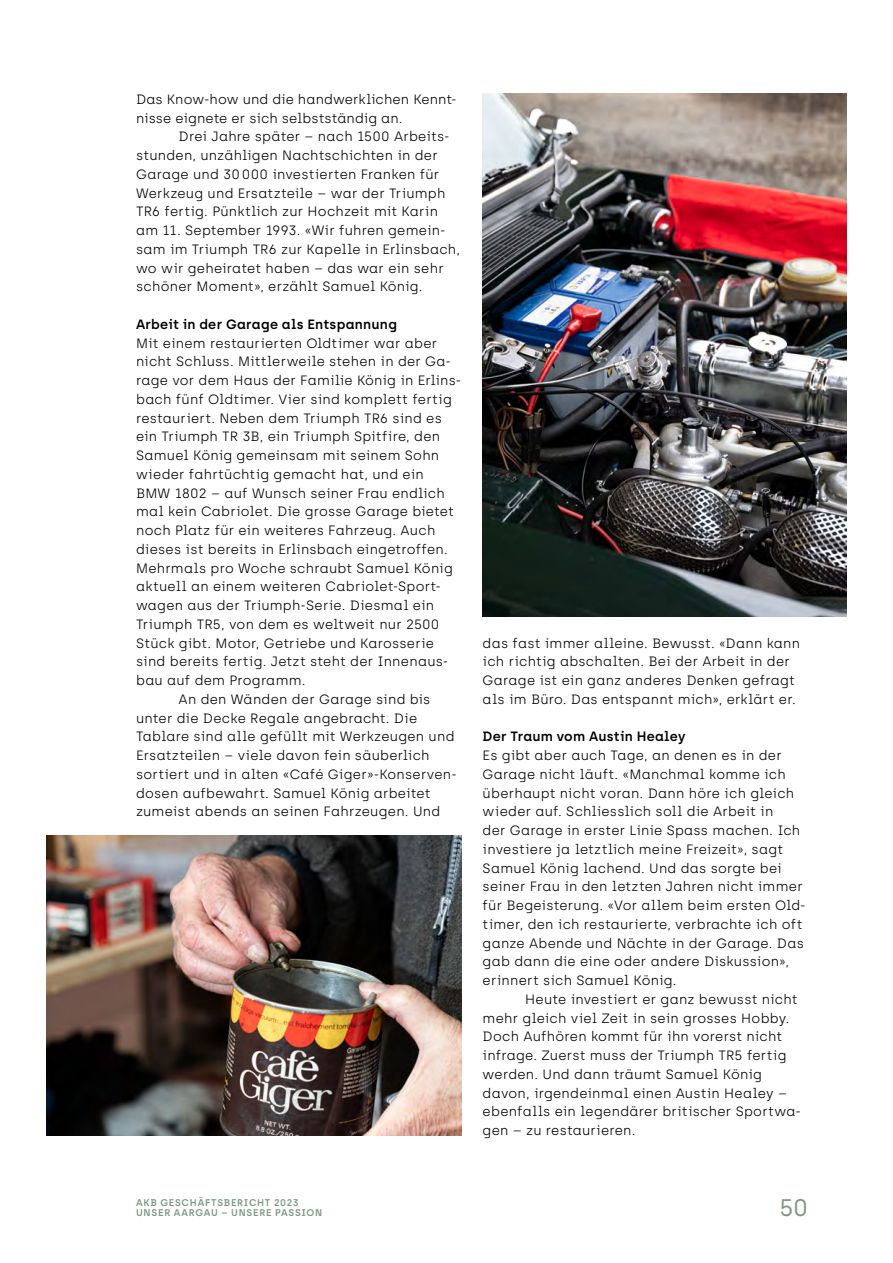
<style>
.page{position:relative;width:893px;height:1263px;background:#fff}
.page>*{position:absolute;margin:0;border:0;box-sizing:border-box;transform-origin:0 0}
.t1{font:24px "Archia";color:#7b9784}
.t2{font:300 13.5px/18.8px "Archia";letter-spacing:.01em;color:#000}
.t3{font:600 13.5px "Archia";letter-spacing:.02em;color:#000}
.t4{font:600 9.75px/9.8px "Archia";letter-spacing:.075em;color:#7b9784}
</style>
<div class="page">
<img style="left:483px;top:94px;width:363px;height:523px">
<img style="left:47px;top:835px;width:415px;height:300px">
<p class="t2" style="left:136px;top:90px;width:322px">Das Know-how und die handwerklichen Kennt&shy;nisse eignete er sich selbstständig an.</p>
<p class="t2" style="left:136px;top:127px;width:325px;text-indent:43px">Drei Jahre später – nach 1500 Arbeits&shy;stunden, unzähligen Nachtschichten in der Garage und 30000 investierten Franken für Werkzeug und Ersatzteile – war der Triumph TR6 fertig. Pünktlich zur Hochzeit mit Karin am 11. September 1993. «Wir fuhren gemein&shy;sam im Triumph TR6 zur Kapelle in Erlinsbach, wo wir geheiratet haben – das war ein sehr schöner Moment», erzählt Samuel König.</p>
<p class="t3" style="left:136px;top:316px;width:262px">Arbeit in der Garage als Entspannung</p>
<p class="t2" style="left:136px;top:333px;width:303px">Mit einem restaurierten Oldtimer war aber</p>
<p class="t2" style="left:136px;top:352px;width:316px">nicht Schluss. Mittlerweile stehen in der Ga-</p>
<p class="t2" style="left:136px;top:371px;width:327px">rage vor dem Haus der Familie König in Erlins-</p>
<p class="t2" style="left:136px;top:390px;width:317px">bach fünf Oldtimer. Vier sind komplett fertig</p>
<p class="t2" style="left:136px;top:408px;width:307px">restauriert. Neben dem Triumph TR6 sind es</p>
<p class="t2" style="left:136px;top:427px;width:306px">ein Triumph TR 3B, ein Triumph Spitfire, den</p>
<p class="t2" style="left:136px;top:446px;width:305px">Samuel König gemeinsam mit seinem Sohn</p>
<p class="t2" style="left:136px;top:465px;width:289px">wieder fahrtüchtig gemacht hat, und ein</p>
<p class="t2" style="left:136px;top:483px;width:310px">BMW 1802 – auf Wunsch seiner Frau endlich</p>
<p class="t2" style="left:136px;top:502px;width:319px">mal kein Cabriolet. Die grosse Garage bietet</p>
<p class="t2" style="left:136px;top:521px;width:301px">noch Platz für ein weiteres Fahrzeug. Auch</p>
<p class="t2" style="left:136px;top:540px;width:313px">dieses ist bereits in Erlinsbach eingetroffen.</p>
<p class="t2" style="left:136px;top:558px;width:318px">Mehrmals pro Woche schraubt Samuel König</p>
<p class="t2" style="left:136px;top:577px;width:306px">aktuell an einem weiteren Cabriolet-Sport-</p>
<p class="t2" style="left:136px;top:596px;width:300px">wagen aus der Triumph-Serie. Diesmal ein</p>
<p class="t2" style="left:136px;top:615px;width:305px">Triumph TR5, von dem es weltweit nur 2500</p>
<p class="t2" style="left:136px;top:633px;width:300px">Stück gibt. Motor, Getriebe und Karosserie</p>
<p class="t2" style="left:136px;top:652px;width:314px">sind bereits fertig. Jetzt steht der Innenaus-</p>
<p class="t2" style="left:136px;top:671px;width:171px">bau auf dem Programm.</p>
<p class="t2" style="left:179px;top:690px;width:253px">An den Wänden der Garage sind bis</p>
<p class="t2" style="left:136px;top:708px;width:283px">unter die Decke Regale angebracht. Die</p>
<p class="t2" style="left:136px;top:727px;width:320px">Tablare sind alle gefüllt mit Werkzeugen und</p>
<p class="t2" style="left:136px;top:746px;width:295px">Ersatzteilen – viele davon fein säuberlich</p>
<p class="t2" style="left:136px;top:765px;width:322px">sortiert und in alten «Café Giger»-Konserven-</p>
<p class="t2" style="left:136px;top:783px;width:296px">dosen aufbewahrt. Samuel König arbeitet</p>
<p class="t2" style="left:136px;top:802px;width:306px">zumeist abends an seinen Fahrzeugen. Und</p>
<p class="t2" style="left:483px;top:633px;width:319px">das fast immer alleine. Bewusst. «Dann kann ich richtig abschalten. Bei der Arbeit in der Garage ist ein ganz anderes Denken gefragt als im Büro. Das entspannt mich», erklärt er.</p>
<p class="t3" style="left:483px;top:728px;width:204px">Der Traum vom Austin Healey</p>
<p class="t2" style="left:483px;top:746px;width:325px">Es gibt aber auch Tage, an denen es in der Garage nicht läuft. «Manchmal komme ich überhaupt nicht voran. Dann höre ich gleich wieder auf. Schliesslich soll die Arbeit in<br>der Garage in erster Linie Spass machen. Ich investiere ja letztlich meine Freizeit», sagt Samuel König lachend. Und das sorgte bei seiner Frau in den letzten Jahren nicht immer für Begeisterung. «Vor allem beim ersten Old&shy;timer, den ich restaurierte, verbrachte ich oft ganze Abende und Nächte in der Garage. Das gab dann die eine oder andere Diskussion», erinnert sich Samuel König.</p>
<p class="t2" style="left:483px;top:990px;width:320px;text-indent:43px">Heute investiert er ganz bewusst nicht mehr gleich viel Zeit in sein grosses Hobby.<br>Doch Aufhören kommt für ihn vorerst nicht infrage. Zuerst muss der Triumph TR5 fertig werden. Und dann träumt Samuel König davon, irgendeinmal einen Austin Healey – ebenfalls ein legendärer britischer Sportwa&shy;gen – zu restaurieren.</p>
<p class="t4" style="left:136px;top:1198px;width:188px">AKB GESCHÄFTSBERICHT 2023<br>UNSER AARGAU – UNSERE PASSION</p>
<h1 class="t1" style="left:780px;top:1193px;width:30px">50</h1>
</div>
